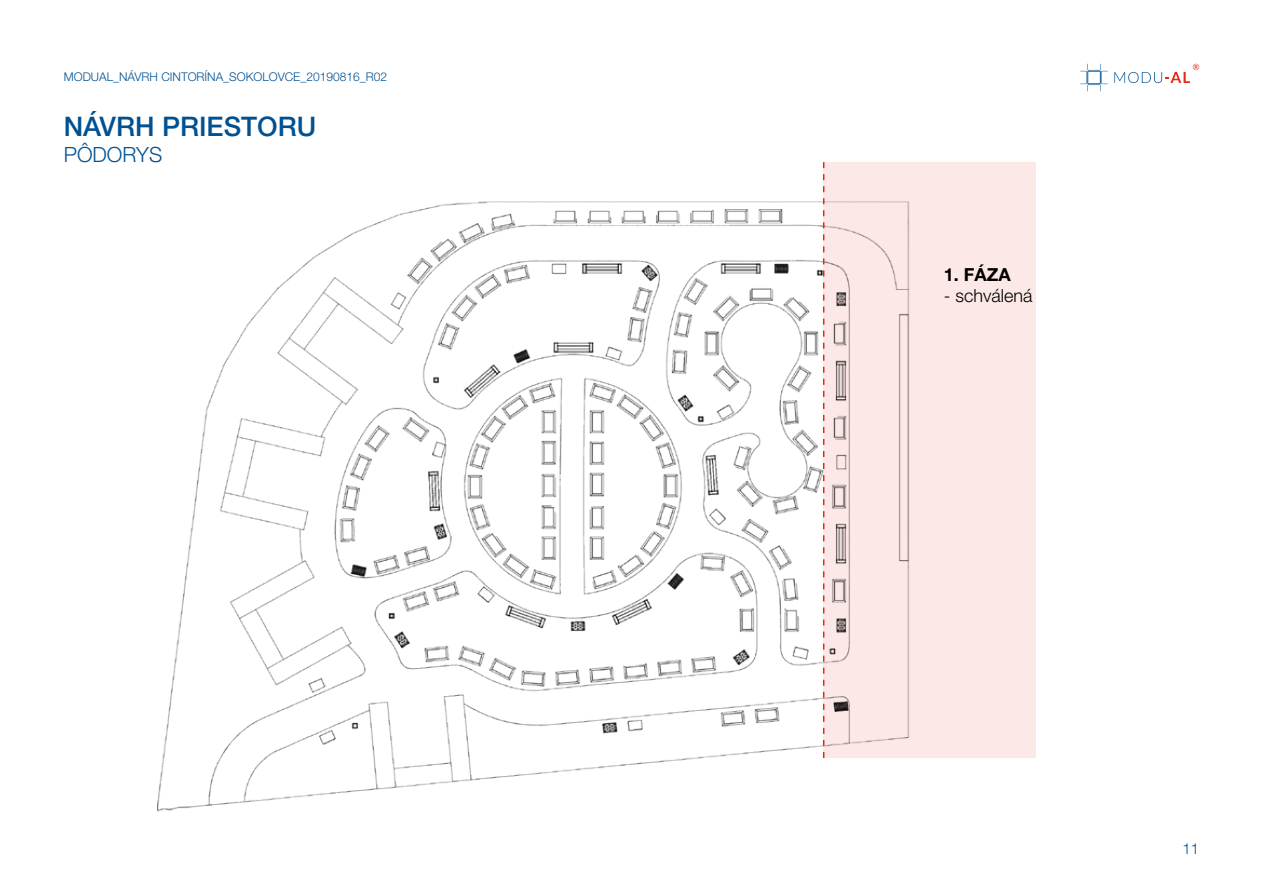
<style>
.page{position:relative;width:1263px;height:893px;background:#fff}
.page>*{position:absolute;margin:0;border:0;box-sizing:border-box;transform-origin:0 0}
.t1{font:500 27px "Helvetica Neue LT Pro";color:#005192}
.t2{font:300 21px "Helvetica Neue LT Pro";color:#005192}
.t3{font:300 18px "Helvetica Neue LT Pro";color:#000}
.t4{font:700 18px "Helvetica Neue LT Pro";color:#000}
.t5{font:300 15px "Helvetica Neue LT Com";color:#005192}
.t6{font:300 12px "Helvetica Neue LT Pro";color:#005192}
</style>
<div class="page">
<svg style="left:1114px;top:64px;width:85px;height:19px"></svg>
<svg style="left:1080px;top:64px;width:28px;height:27px"></svg>
<div style="left:823px;top:162px;width:212px;height:596px;background:#fce9e7"></div>
<img style="left:157px;top:198px;width:879px;height:614px">
<svg style="left:823px;top:162px;width:1px;height:596px"></svg>
<p class="t6" style="left:64px;top:69px;width:325px">MODUAL_NÁVRH CINTORÍNA_SOKOLOVCE_20190816_R02</p>
<p class="t1" style="left:64px;top:110px;width:254px">NÁVRH PRIESTORU</p>
<p class="t2" style="left:64px;top:142px;width:100px">PÔDORYS</p>
<p class="t4" style="left:944px;top:263px;width:69px">1. FÁZA</p>
<p class="t3" style="left:944px;top:285px;width:90px">- schválená</p>
<p class="t5" style="left:1182px;top:839px;width:18px">11</p>
</div>
